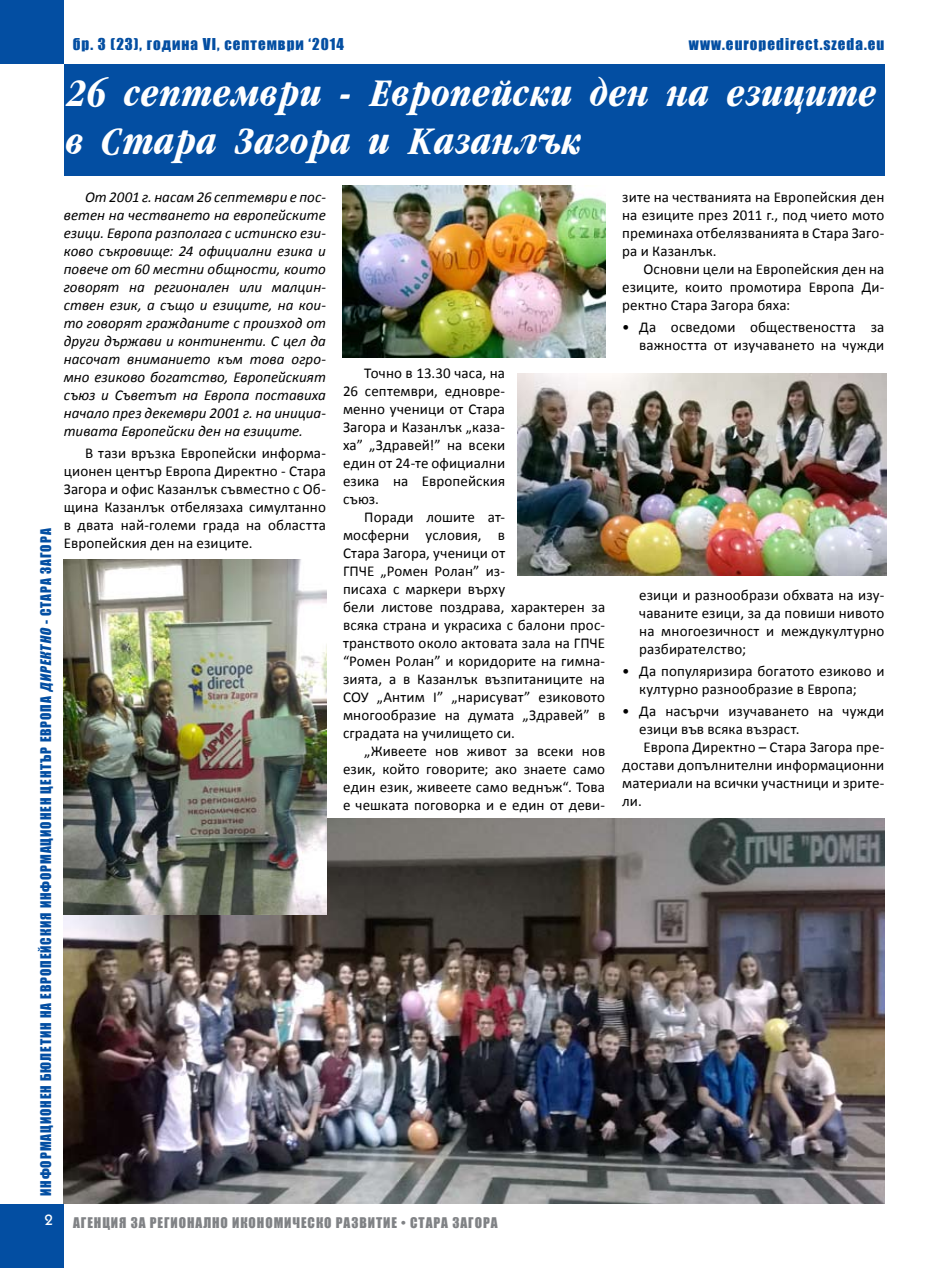
<style>
.page{position:relative;width:927px;height:1268px;background:#fff}
.page>*{position:absolute;margin:0;border:0;box-sizing:border-box;transform-origin:0 0}
.t1{font:italic 700 42px/48px "Garamondcond";letter-spacing:-.005em;color:#fff}
.t2{font:15px/18px "Calibri";letter-spacing:.01em;color:#000;text-align:justify}
.t3{font:italic 15px/18px "Calibri";color:#000;text-align:justify}
.t4{font:15px "Impact";letter-spacing:.07em;color:#034ea2}
.t5{font:500 15px "Kabel CTT";color:#fff}
.t6{font:13.5px "Impact";letter-spacing:.07em;color:#034ea2}
.t7{font:13.5px "Impact";letter-spacing:.07em;color:#808285}
.s1{font-style:italic}
</style>
<div class="page">
<div style="left:0;top:0;width:64px;height:64px;background:#034ea2"></div>
<div style="left:0;top:1203px;width:64px;height:64px;background:#034ea2"></div>
<div style="left:64px;top:64px;width:820px;height:112px;background:#034ea2"></div>
<img style="left:64px;top:818px;width:820px;height:385px">
<img style="left:342px;top:186px;width:263px;height:172px">
<img style="left:518px;top:373px;width:368px;height:202px">
<img style="left:64px;top:559px;width:262px;height:355px">
<p class="t4" style="left:73px;top:33px;width:273px">бр. 3 (23), година VI, септември ‘2014</p>
<p class="t4" style="left:689px;top:33px;width:197px">www.europedirect.szeda.eu</p>
<h1 class="t1" style="left:65px;top:70px;width:813px">26 септември - Европейски ден на езиците в Стара Загора и Казанлък</h1>
<p class="t6" style="left:35px;top:1195px;width:668px;rotate:-90deg">ИНФОРМАЦИОНЕН БЮЛЕТИН НА EВРОПЕЙСКИЯ ИНФОРМАЦИОНЕН ЦЕНТЪР ЕВРОПА <span class="s1">ДИРЕКТНО</span> - СТАРА ЗАГОРА</p>
<p class="t3" style="left:64px;top:187px;width:264px;text-indent:21px">От 2001 г. насам 26 септември е пос&shy;ветен на честването на европейските езици. Европа разполага с истинско ези&shy;ково съкровище: 24 официални езика и повече от 60 местни общности, които говорят на регионален или малцин&shy;ствен език, а също и езиците, на кои&shy;то говорят гражданите с произход от други държави и континенти. С цел да насочат вниманието към това огро&shy;мно езиково богатство, Европейският съюз и Съветът на Европа поставиха начало през декември 2001 г. на инициа&shy;тивата Европейски ден на езиците.</p>
<p class="t2" style="left:64px;top:444px;width:264px;text-indent:21px">В тази връзка Европейски информа&shy;ционен център Европа Директно - Стара Загора и офис Казанлък съвместно с Об&shy;щина Казанлък отбелязаха симултанно в двата най-големи града на областта Европейския ден на езиците.</p>
<p class="t2" style="left:343px;top:363px;width:164px;text-indent:21px">Точно в 13.30 часа, на 26 септември, едновре&shy;менно ученици от Стара Загора и Казанлък „каза&shy;ха” „Здравей!” на всеки един от 24-те официални езика на Европейския съюз.</p>
<p class="t2" style="left:343px;top:507px;width:264px;text-align:left;text-indent:21px">Поради лошите ат-<br>мосферни условия, в<br>Стара Загора, ученици от<br>ГПЧЕ „Ромен Ролан” из-<br>писаха с маркери върху<br>бели листове поздрава, характерен за всяка страна и украсиха с балони прос&shy;транството около актовата зала на ГПЧЕ “Ромен Ролан” и коридорите на гимна&shy;зията, а в Казанлък възпитаниците на<br>СОУ „Антим I” „нарисуват” езиковото многообразие на думата „Здравей” в сградата на училището си.</p>
<p class="t2" style="left:343px;top:741px;width:264px;text-indent:21px">„Живеете нов живот за всеки нов език, който говорите; ако знаете само един език, живеете само веднъж“. Това е чешката поговорка и е един от деви-</p>
<p class="t2" style="left:622px;top:188px;width:264px">зите на честванията на Европейския ден на езиците през 2011 г., под чието мото преминаха отбелязванията в Стара Заго&shy;ра и Казанлък.</p>
<p class="t2" style="left:622px;top:260px;width:264px;text-indent:21px">Основни цели на Европейския ден на езиците, които промотира Европа Ди&shy;ректно Стара Загора бяха:</p>
<p class="t2" style="left:622px;top:318px;width:264px;text-align:right">• Да осведоми обществеността за важността от изучаването на чужди</p>
<p class="t2" style="left:639px;top:585px;width:247px">езици и разнообрази обхвата на изу&shy;чаваните езици, за да повиши нивото на многоезичност и междукултурно разбирателство;</p>
<p class="t2" style="left:639px;top:662px;width:247px;text-indent:-17px">• Да популяризира богатото езиково и културно разнообразие в Европа;</p>
<p class="t2" style="left:622px;top:702px;width:264px">• Да насърчи изучаването на чужди</p>
<p class="t2" style="left:639px;top:720px;width:162px">езици във всяка възраст.</p>
<p class="t2" style="left:643px;top:738px;width:242px">Европа Директно – Стара Загора пре-</p>
<p class="t2" style="left:622px;top:756px;width:264px">достави допълнителни информационни</p>
<p class="t2" style="left:622px;top:774px;width:264px">материали на всички участници и зрите-</p>
<p class="t2" style="left:622px;top:792px;width:21px">ли.</p>
<p class="t5" style="left:45px;top:1211px;width:10px">2</p>
<p class="t7" style="left:73px;top:1211px;width:426px">AГЕНЦИЯ ЗА РЕГИОНАЛНО ИКОНОМИЧЕСКО РАЗВИТИЕ • СТАРА ЗАГОРА</p>
</div>
